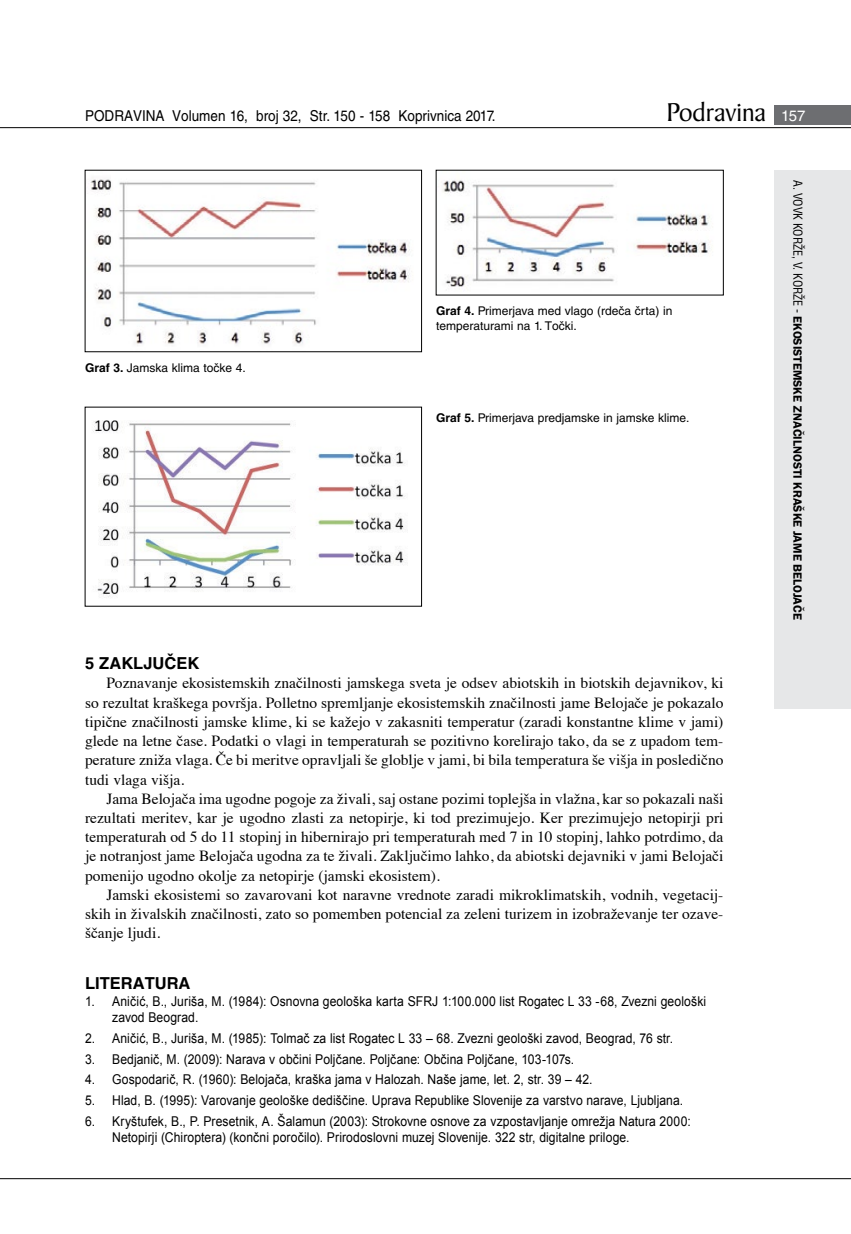
<style>
.page{position:relative;width:851px;height:1234px;background:#fff}
.page>*{position:absolute;margin:0;border:0;box-sizing:border-box;transform-origin:0 0}
.t1{font:27.6px "Baker Signet BT";color:#000}
.t2{font:700 16.5px "Helvetica LT Skin 29";color:#000}
.t3{font:15.45px/19.2px "Times";color:#000;text-align:justify}
.t4{font:15px "Helvetica LT Skin 29";color:#000;scale:.9 1}
.t5{font:13.5px/16.5px "Arial";letter-spacing:.01em;color:#000;scale:.9 1}
.t6{font:12px/14.4px "Helvetica LT Skin 29";color:#000}
.t7{font:600 12px "ITC Franklin Gothic Skin 29";letter-spacing:-.005em;color:#000}
.s1{font-family:"Helvetica LT Skin 29";font-size:15px;color:#fff}
.s2{font-weight:700}
.s3{font-family:"Helvetica LT Skin 29";font-weight:400;font-stretch:condensed}
</style>
<div class="page">
<div style="left:774px;top:170px;width:76px;height:538px;background:#e6e7e8"></div>
<div style="left:774px;top:105px;width:76px;height:19px;background:#6d6e71"></div>
<hr style="left:0;top:127px;width:850px;height:1px;background:#000">
<hr style="left:0;top:1177px;width:850px;height:1px;background:#000">
<img style="left:90px;top:179px;width:320px;height:165px">
<img style="left:442px;top:180px;width:268px;height:107px">
<img style="left:93px;top:420px;width:312px;height:177px">
<p class="t4" style="left:85px;top:107px;width:457px">PODRAVINA Volumen 16, broj 32, Str. 150 - 158 Koprivnica 2017.</p>
<h1 class="t1" style="left:666px;top:95px;width:141px">Podravina <span class="s1">157</span></h1>
<p class="t6" style="left:85px;top:361px;width:162px"><span class="s2">Graf 3.</span> Jamska klima točke 4.</p>
<p class="t6" style="left:436px;top:304px;width:238px"><span class="s2">Graf 4.</span> Primerjava med vlago (rdeča črta) in temperaturami na 1. Točki.</p>
<p class="t6" style="left:436px;top:410px;width:255px"><span class="s2">Graf 5.</span> Primerjava predjamske in jamske klime.</p>
<p class="t2" style="left:85px;top:653px;width:116px">5 ZAKLJUČEK</p>
<p class="t3" style="left:85px;top:672px;width:639px;text-indent:21px">Poznavanje ekosistemskih značilnosti jamskega sveta je odsev abiotskih in biotskih dejavnikov, ki so rezultat kraškega površja. Polletno spremljanje ekosistemskih značilnosti jame Belojače je pokazalo tipične značilnosti jamske klime, ki se kažejo v zakasniti temperatur (zaradi konstantne klime v jami) glede na letne čase. Podatki o vlagi in temperaturah se pozitivno korelirajo tako, da se z upadom tem&shy;perature zniža vlaga. Če bi meritve opravljali še globlje v jami, bi bila temperatura še višja in posledično tudi vlaga višja.</p>
<p class="t3" style="left:85px;top:787px;width:639px;text-indent:21px">Jama Belojača ima ugodne pogoje za živali, saj ostane pozimi toplejša in vlažna, kar so pokazali naši rezultati meritev, kar je ugodno zlasti za netopirje, ki tod prezimujejo. Ker prezimujejo netopirji pri temperaturah od 5 do 11 stopinj in hibernirajo pri temperaturah med 7 in 10 stopinj, lahko potrdimo, da je notranjost jame Belojača ugodna za te živali. Zaključimo lahko, da abiotski dejavniki v jami Belojači pomenijo ugodno okolje za netopirje (jamski ekosistem).</p>
<p class="t3" style="left:85px;top:883px;width:639px;text-indent:21px">Jamski ekosistemi so zavarovani kot naravne vrednote zaradi mikroklimatskih, vodnih, vegetacij&shy;skih in živalskih značilnosti, zato so pomemben potencial za zeleni turizem in izobraževanje ter ozave&shy;ščanje ljudi.</p>
<p class="t2" style="left:85px;top:972px;width:107px">LITERATURA</p>
<p class="t5" style="left:112px;top:992px;width:661px;text-indent:-27px">1. Aničić, B., Juriša, M. (1984): Osnovna geološka karta SFRJ 1:100.000 list Rogatec L 33 -68, Zvezni geološki zavod Beograd.</p>
<p class="t5" style="left:85px;top:1029px;width:654px">2. Aničić, B., Juriša, M. (1985): Tolmač za list Rogatec L 33 – 68. Zvezni geološki zavod, Beograd, 76 str.</p>
<p class="t5" style="left:85px;top:1050px;width:545px">3. Bedjanič, M. (2009): Narava v občini Poljčane. Poljčane: Občina Poljčane, 103-107s.</p>
<p class="t5" style="left:85px;top:1071px;width:565px">4. Gospodarič, R. (1960): Belojača, kraška jama v Halozah. Naše jame, let. 2, str. 39 – 42.</p>
<p class="t5" style="left:85px;top:1091px;width:666px">5. Hlad, B. (1995): Varovanje geološke dediščine. Uprava Republike Slovenije za varstvo narave, Ljubljana.</p>
<p class="t5" style="left:112px;top:1112px;width:644px;text-indent:-27px">6. Kryštufek, B., P. Presetnik, A. Šalamun (2003): Strokovne osnove za vzpostavljanje omrežja Natura 2000:<br>Netopirji (Chiroptera) (končni poročilo). Prirodoslovni muzej Slovenije. 322 str, digitalne priloge.</p>
<p class="t7" style="left:804px;top:180px;width:441px;rotate:90deg"><span class="s3">A. VOVK KORŽE, V. KORŽE -</span> EKOSISTEMSKE ZNAČILNOSTI KRAŠKE JAME BELOJAČE</p>
</div>
